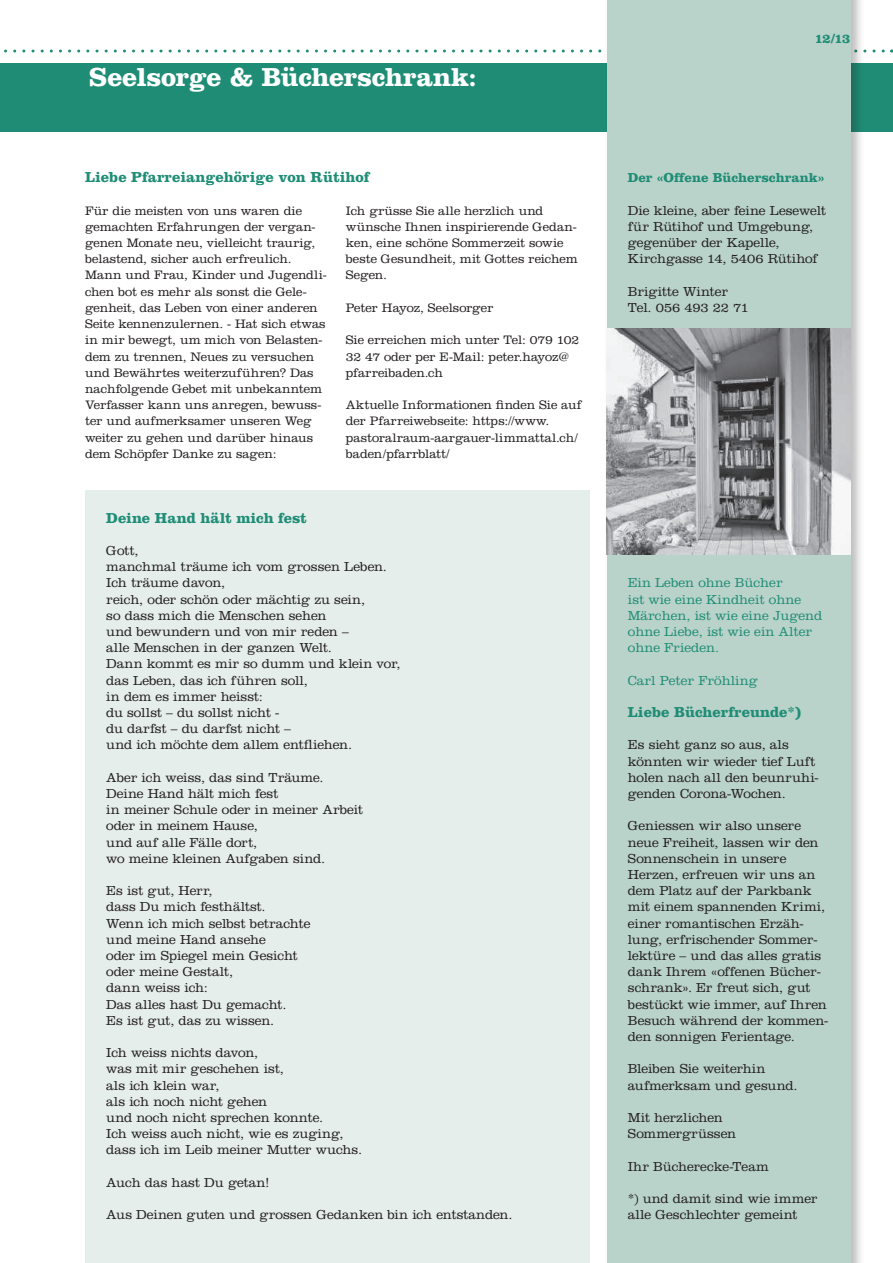
<style>
.page{position:relative;width:893px;height:1263px;background:#fff}
.page>*{position:absolute;margin:0;border:0;box-sizing:border-box;transform-origin:0 0}
.t1{font:700 27px "Clarendon LT Std";letter-spacing:-.01em;color:#fff}
.t2{font:700 15px "Clarendon LT Std";color:#1f8d76}
.t3{font:300 13.5px/16.2px "Clarendon LT Std";letter-spacing:-.01em;color:#231f20}
.t4{font:300 13.5px/16.2px "Clarendon LT Std";color:#1f8d76}
.t5{font:700 13.5px "Clarendon LT Std";color:#1f8d76}
.t6{font:300 12.75px/16.2px "Clarendon LT Std";letter-spacing:-.005em;color:#231f20}
</style>
<div class="page">
<div style="left:0;top:64px;width:893px;height:68px;background:#1f8d76"></div>
<svg style="left:4px;top:50px;width:888px;height:3px"></svg>
<div style="left:604px;top:0;width:261px;height:1263px;background:#231f20;opacity:.3"></div>
<div style="left:607px;top:0;width:243px;height:1263px;background:#bad3ca"></div>
<img style="left:607px;top:328px;width:243px;height:227px">
<div style="left:85px;top:490px;width:505px;height:773px;background:#e6eeeb"></div>
<h1 class="t1" style="left:89px;top:61px;width:389px">Seelsorge &amp; Bücherschrank:</h1>
<p class="t2" style="left:85px;top:168px;width:286px">Liebe Pfarreiangehörige von Rütihof</p>
<p class="t6" style="left:85px;top:202px;width:243px">Für die meisten von uns waren die gemachten Erfahrungen der vergan&shy;genen Monate neu, vielleicht traurig, belastend, sicher auch erfreulich.<br>Mann und Frau, Kinder und Jugendli&shy;chen bot es mehr als sonst die Gele&shy;genheit, das Leben von einer anderen Seite kennenzulernen. - Hat sich etwas in mir bewegt, um mich von Belasten&shy;dem zu trennen, Neues zu versuchen und Bewährtes weiterzuführen? Das nachfolgende Gebet mit unbekanntem Verfasser kann uns anregen, bewuss&shy;ter und aufmerksamer unseren Weg weiter zu gehen und darüber hinaus dem Schöpfer Danke zu sagen:</p>
<p class="t6" style="left:346px;top:202px;width:233px">Ich grüsse Sie alle herzlich und wünsche Ihnen inspirierende Gedan&shy;ken, eine schöne Sommerzeit sowie beste Gesundheit, mit Gottes reichem<br>Segen.</p>
<p class="t6" style="left:346px;top:300px;width:149px">Peter Hayoz, Seelsorger</p>
<p class="t6" style="left:346px;top:332px;width:235px">Sie erreichen mich unter Tel: 079 102<br>32 47 oder per E-Mail: peter.hayoz@ pfarreibaden.ch</p>
<p class="t6" style="left:346px;top:397px;width:237px">Aktuelle Informationen finden Sie auf der Pfarreiwebseite: https://www. pastoralraum-aargauer-limmattal.ch/ baden/pfarrblatt/</p>
<p class="t2" style="left:106px;top:508px;width:202px">Deine Hand hält mich fest</p>
<p class="t3" style="left:106px;top:542px;width:296px">Gott,<br>manchmal träume ich vom grossen Leben.<br>Ich träume davon,<br>reich, oder schön oder mächtig zu sein,<br>so dass mich die Menschen sehen<br>und bewundern und von mir reden –<br>alle Menschen in der ganzen Welt.<br>Dann kommt es mir so dumm und klein vor, das Leben, das ich führen soll,<br>in dem es immer heisst:<br>du sollst – du sollst nicht -<br>du darfst – du darfst nicht –<br>und ich möchte dem allem entfliehen.</p>
<p class="t3" style="left:106px;top:769px;width:258px">Aber ich weiss, das sind Träume.<br>Deine Hand hält mich fest<br>in meiner Schule oder in meiner Arbeit oder in meinem Hause,<br>und auf alle Fälle dort,<br>wo meine kleinen Aufgaben sind.</p>
<p class="t3" style="left:106px;top:882px;width:206px">Es ist gut, Herr,<br>dass Du mich festhältst.<br>Wenn ich mich selbst betrachte und meine Hand ansehe<br>oder im Spiegel mein Gesicht oder meine Gestalt,<br>dann weiss ich:<br>Das alles hast Du gemacht.<br>Es ist gut, das zu wissen.</p>
<p class="t3" style="left:106px;top:1044px;width:257px">Ich weiss nichts davon,<br>was mit mir geschehen ist,<br>als ich klein war,<br>als ich noch nicht gehen<br>und noch nicht sprechen konnte.<br>Ich weiss auch nicht, wie es zuging, dass ich im Leib meiner Mutter wuchs.</p>
<p class="t3" style="left:106px;top:1174px;width:165px">Auch das hast Du getan!</p>
<p class="t3" style="left:106px;top:1206px;width:408px">Aus Deinen guten und grossen Gedanken bin ich entstanden.</p>
<p class="t5" style="left:815px;top:30px;width:37px">12/13</p>
<p class="t5" style="left:628px;top:170px;width:198px">Der «Offene Bücherschrank»</p>
<p class="t3" style="left:628px;top:202px;width:200px">Die kleine, aber feine Lesewelt für Rütihof und Umgebung, gegenüber der Kapelle,<br>Kirchgasse 14, 5406 Rütihof</p>
<p class="t3" style="left:628px;top:283px;width:123px">Brigitte Winter<br>Tel. 056 493 22 71</p>
<p class="t4" style="left:628px;top:575px;width:196px">Ein Leben ohne Bücher<br>ist wie eine Kindheit ohne<br>Märchen, ist wie eine Jugend ohne Liebe, ist wie ein Alter ohne Frieden.</p>
<p class="t4" style="left:628px;top:672px;width:131px">Carl Peter Fröhling</p>
<p class="t2" style="left:628px;top:703px;width:174px">Liebe Bücherfreunde*)</p>
<p class="t3" style="left:628px;top:737px;width:192px">Es sieht ganz so aus, als könnten wir wieder tief Luft holen nach all den beunruhi&shy;genden Corona-Wochen.</p>
<p class="t3" style="left:628px;top:818px;width:202px">Geniessen wir also unsere neue Freiheit, lassen wir den<br>Sonnenschein in unsere<br>Herzen, erfreuen wir uns an dem Platz auf der Parkbank mit einem spannenden Krimi, einer romantischen Erzäh&shy;lung, erfrischender Sommer&shy;lektüre – und das alles gratis dank Ihrem «offenen Bücher&shy;schrank». Er freut sich, gut bestückt wie immer, auf Ihren<br>Besuch während der kommen&shy;den sonnigen Ferientage.</p>
<p class="t3" style="left:628px;top:1061px;width:171px">Bleiben Sie weiterhin aufmerksam und gesund.</p>
<p class="t3" style="left:628px;top:1109px;width:110px">Mit herzlichen<br>Sommergrüssen</p>
<p class="t3" style="left:628px;top:1158px;width:142px">Ihr Bücherecke-Team</p>
<p class="t3" style="left:628px;top:1190px;width:191px">*) und damit sind wie immer alle Geschlechter gemeint</p>
</div>
